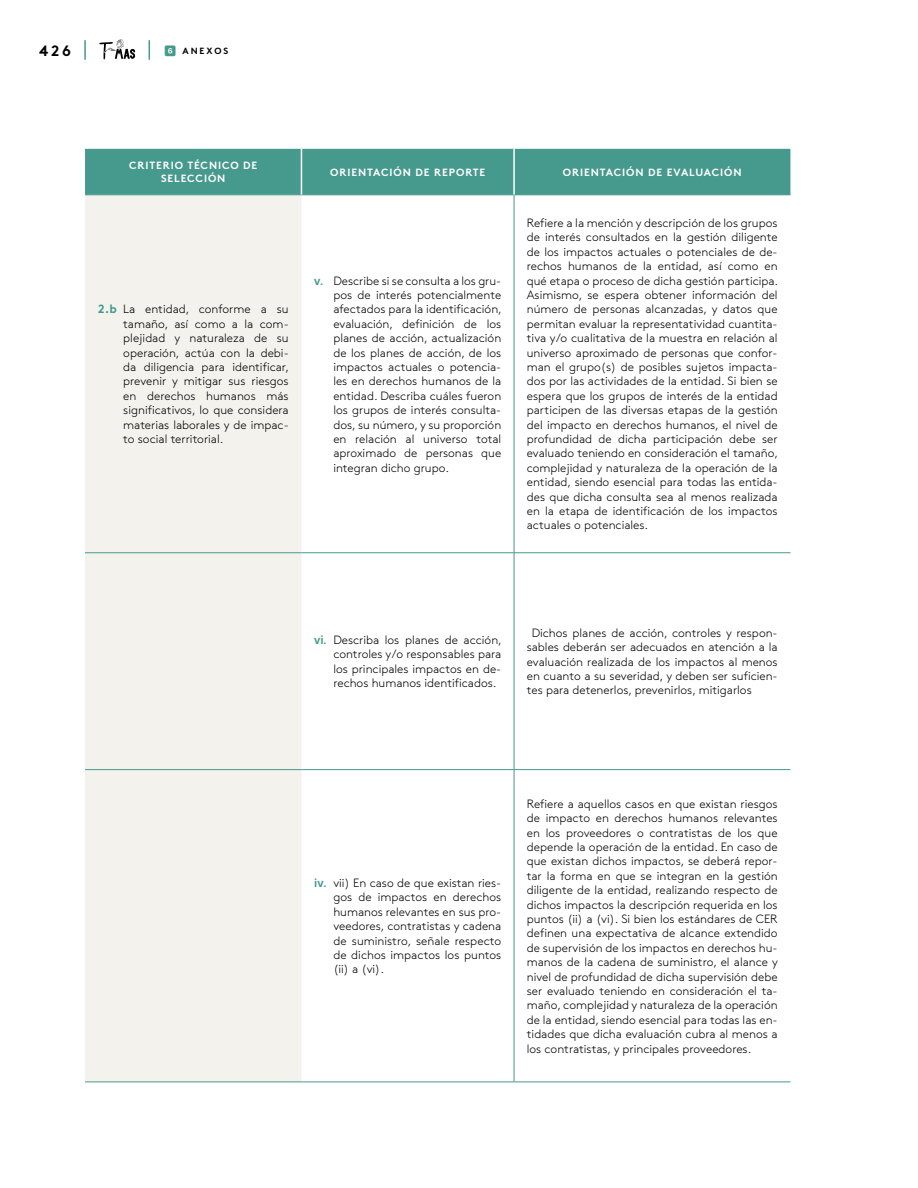
<style>
.page{position:relative;width:918px;height:1188px;background:#fff}
.page>*{position:absolute;margin:0;border:0;box-sizing:border-box;transform-origin:0 0}
.t1{font:700 15px "Brown Std";color:#000}
.Párrafos{font:300 12px/14.4px "Brown Std";color:#000;text-align:justify}
.Párrafos-2{font:700 10.5px/12.6px "Brown Std";letter-spacing:.085em;color:#fff;text-align:center}
.t2{font:700 9px "Brown Std";letter-spacing:.21em;color:#000}
.s1{font-weight:700;color:#46998d}
.s2{font-family:"Museo Sans 700";font-weight:400;color:#46998d}
</style>
<div class="page">
<svg style="left:149px;top:40px;width:1px;height:20px"></svg>
<hr style="left:84px;top:40px;width:2px;height:20px;background:#46998d">
<svg style="left:99px;top:39px;width:36px;height:21px"></svg>
<div style="left:85px;top:149px;width:705px;height:46px;background:#46998d"></div>
<div style="left:85px;top:196px;width:216px;height:886px;background:#f3f2ed"></div>
<hr style="left:85px;top:195px;width:216px;height:1px;background:#46998d">
<hr style="left:301px;top:195px;width:213px;height:1px;background:#46998d">
<hr style="left:514px;top:195px;width:276px;height:1px;background:#46998d">
<hr style="left:514px;top:195px;width:1px;height:358px;background:#46998d">
<hr style="left:85px;top:553px;width:216px;height:1px;background:#46998d">
<hr style="left:301px;top:553px;width:213px;height:1px;background:#46998d">
<hr style="left:514px;top:553px;width:276px;height:1px;background:#46998d">
<hr style="left:514px;top:553px;width:1px;height:216px;background:#46998d">
<hr style="left:85px;top:769px;width:216px;height:1px;background:#46998d">
<hr style="left:301px;top:769px;width:213px;height:1px;background:#46998d">
<hr style="left:514px;top:769px;width:276px;height:1px;background:#46998d">
<hr style="left:514px;top:770px;width:1px;height:312px;background:#46998d">
<hr style="left:85px;top:1082px;width:216px;height:1px;background:#46998d">
<hr style="left:301px;top:1082px;width:213px;height:1px;background:#46998d">
<hr style="left:514px;top:1082px;width:276px;height:1px;background:#46998d">
<hr style="left:513px;top:149px;width:2px;height:46px;background:#fff">
<hr style="left:301px;top:149px;width:1px;height:46px;background:#fff">
<p class="t1" style="left:39px;top:41px;width:33px">426</p>
<p class="t2" style="left:183px;top:46px;width:47px">ANEXOS</p>
<p class="Párrafos-2" style="left:129px;top:159px;width:130px">CRITERIO TÉCNICO DE<br>SELECCIÓN</p>
<p class="Párrafos-2" style="left:330px;top:166px;width:156px">ORIENTACIÓN DE REPORTE</p>
<p class="Párrafos-2" style="left:563px;top:166px;width:180px">ORIENTACIÓN DE EVALUACIÓN</p>
<p class="Párrafos" style="left:123px;top:302px;width:168px;text-indent:-26px"><span class="s1">2.b</span> La entidad, conforme a su tamaño, así como a la com&shy;plejidad y naturaleza de su operación, actúa con la debi&shy;da diligencia para identificar, prevenir y mitigar sus riesgos en derechos humanos más significativos, lo que considera materias laborales y de impac&shy;to social territorial.</p>
<p class="Párrafos" style="left:333px;top:274px;width:170px;text-indent:-19px"><span class="s2">v.</span> Describe si se consulta a los gru&shy;pos de interés potencialmente afectados para la identificación, evaluación, definición de los planes de acción, actualización de los planes de acción, de los impactos actuales o potencia&shy;les en derechos humanos de la entidad. Describa cuáles fueron los grupos de interés consulta&shy;dos, su número, y su proporción en relación al universo total aproximado de personas que integran dicho grupo.</p>
<p class="Párrafos" style="left:527px;top:216px;width:253px">Refiere a la mención y descripción de los grupos de interés consultados en la gestión diligente de los impactos actuales o potenciales de de&shy;rechos humanos de la entidad, así como en qué etapa o proceso de dicha gestión participa.<br>Asimismo, se espera obtener información del número de personas alcanzadas, y datos que permitan evaluar la representatividad cuantita&shy;tiva y/o cualitativa de la muestra en relación al universo aproximado de personas que confor&shy;man el grupo(s) de posibles sujetos impacta&shy;dos por las actividades de la entidad. Si bien se espera que los grupos de interés de la entidad participen de las diversas etapas de la gestión del impacto en derechos humanos, el nivel de profundidad de dicha participación debe ser evaluado teniendo en consideración el tamaño, complejidad y naturaleza de la operación de la entidad, siendo esencial para todas las entida&shy;des que dicha consulta sea al menos realizada en la etapa de identificación de los impactos actuales o potenciales.</p>
<p class="Párrafos" style="left:333px;top:633px;width:170px;text-indent:-19px"><span class="s2">vi.</span> Describa los planes de acción, controles y/o responsables para los principales impactos en de&shy;rechos humanos identificados.</p>
<p class="Párrafos" style="left:527px;top:626px;width:252px;text-indent:5px">Dichos planes de acción, controles y respon&shy;sables deberán ser adecuados en atención a la evaluación realizada de los impactos al menos en cuanto a su severidad, y deben ser suficien&shy;tes para detenerlos, prevenirlos, mitigarlos</p>
<p class="Párrafos" style="left:333px;top:876px;width:169px;text-indent:-19px"><span class="s2">iv.</span> vii) En caso de que existan ries&shy;gos de impactos en derechos humanos relevantes en sus pro&shy;veedores, contratistas y cadena de suministro, señale respecto de dichos impactos los puntos (ii) a (vi).</p>
<p class="Párrafos" style="left:527px;top:797px;width:253px">Refiere a aquellos casos en que existan riesgos de impacto en derechos humanos relevantes en los proveedores o contratistas de los que depende la operación de la entidad. En caso de que existan dichos impactos, se deberá repor&shy;tar la forma en que se integran en la gestión diligente de la entidad, realizando respecto de dichos impactos la descripción requerida en los puntos (ii) a (vi). Si bien los estándares de CER definen una expectativa de alcance extendido de supervisión de los impactos en derechos hu&shy;manos de la cadena de suministro, el alance y nivel de profundidad de dicha supervisión debe ser evaluado teniendo en consideración el ta&shy;maño, complejidad y naturaleza de la operación de la entidad, siendo esencial para todas las en&shy;tidades que dicha evaluación cubra al menos a los contratistas, y principales proveedores.</p>
</div>
